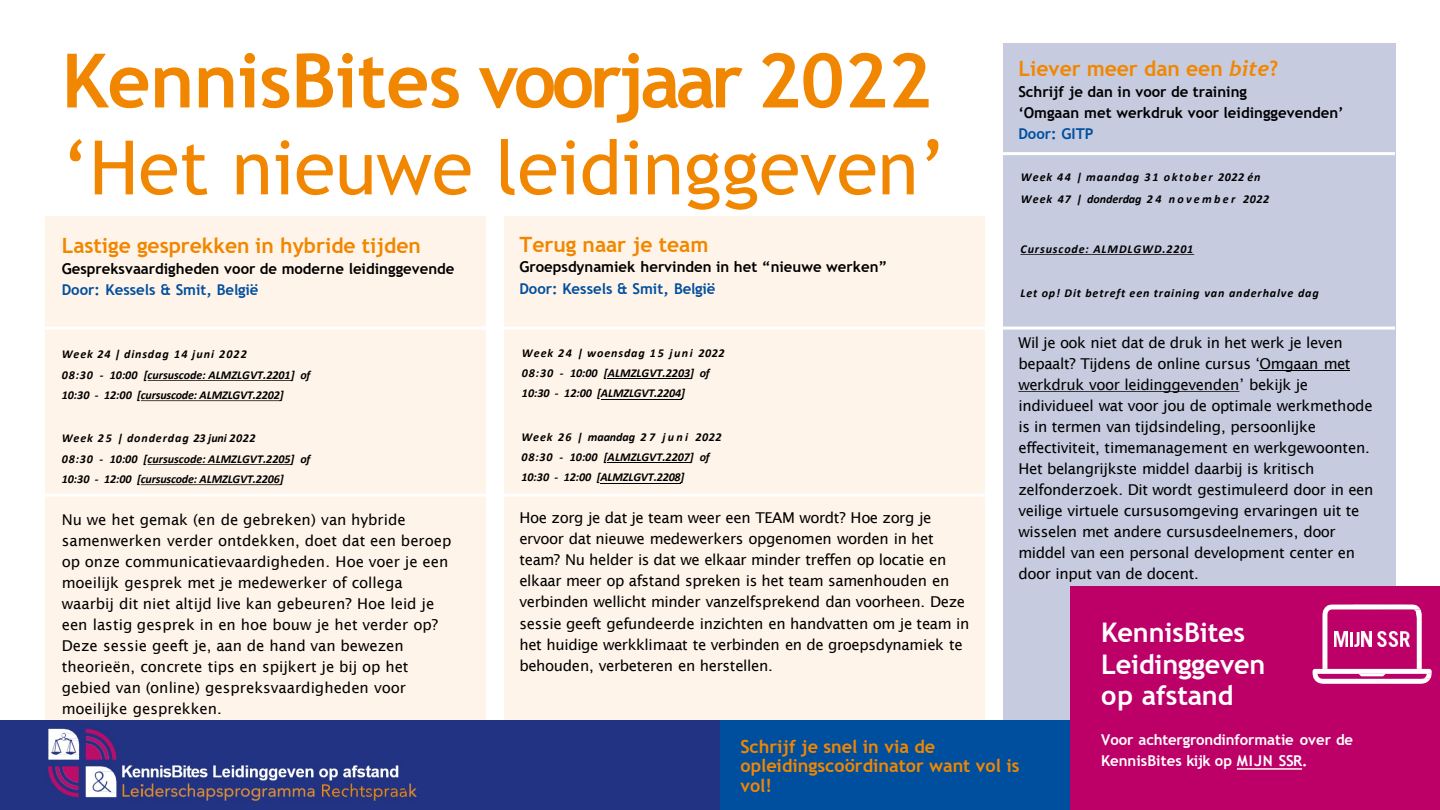
<style>
.page{position:relative;width:1440px;height:810px;background:#fff}
.page>*{position:absolute;margin:0;border:0;box-sizing:border-box;transform-origin:0 0}
.t1{font:700 75px "Trebuchet MS";letter-spacing:-.01em;color:#f18700}
.t2{font:75px "Trebuchet MS";color:#f18700}
.t3{font:700 27px/31.5px "Trebuchet MS";letter-spacing:-.005em;color:#fff}
.t4{font:700 21px "Trebuchet MS";color:#f18700}
.t5{font:700 18px/19.5px "Trebuchet MS";color:#f18700}
.t6{font:15px/21px "Lucida Sans";letter-spacing:-.02em;color:#000}
.t7{font:15px/21px "Lucida Sans";color:#000}
.t8{font:700 15px "Trebuchet MS";color:#000}
.t9{font:700 15px "Trebuchet MS";color:#004f9e}
.t10{font:700 15px/21px "Trebuchet MS";letter-spacing:-.005em;color:#fff}
.t11{font:italic 700 12px "Calibri";letter-spacing:.005em;color:#000}
.t12{font:italic 700 12px "Calibri";letter-spacing:.07em;color:#000}
.t13{font:italic 700 12px "Calibri";letter-spacing:.075em;color:#000}
.t14{font:italic 700 12px "Calibri";letter-spacing:-.015em;color:#000}
.t15{font:italic 700 12px "Calibri";letter-spacing:.045em;color:#000}
.t16{font:italic 700 12px "Calibri";letter-spacing:.08em;color:#000}
.s1{font-family:"Trebuchet";font-style:italic}
</style>
<div class="page">
<div style="left:45px;top:216px;width:441px;height:506px;background:#fff4e9"></div>
<div style="left:504px;top:216px;width:481px;height:505px;background:#fff4e9"></div>
<div style="left:643px;top:720px;width:427px;height:90px;background:#004f9e"></div>
<div style="left:0;top:720px;width:720px;height:90px;background:#223383"></div>
<hr style="left:608px;top:378px;width:82px;height:1px;background:#000">
<hr style="left:601px;top:399px;width:80px;height:1px;background:#000">
<hr style="left:608px;top:462px;width:82px;height:1px;background:#000">
<hr style="left:600px;top:483px;width:81px;height:1px;background:#000">
<div style="left:1003px;top:44px;width:393px;height:676px;background:#c6cbdf"></div>
<hr style="left:49px;top:152px;width:1346px;height:3px;background:#fff">
<hr style="left:44px;top:327px;width:1351px;height:3px;background:#fff">
<div style="left:1070px;top:587px;width:370px;height:223px;background:#bd0068"></div>
<svg style="left:1237px;top:768px;width:65px;height:2px"></svg>
<svg style="left:1313px;top:604px;width:119px;height:80px"></svg>
<img style="left:1362px;top:632px;width:9px;height:15px">
<img style="left:1377px;top:632px;width:32px;height:15px">
<svg style="left:148px;top:380px;width:143px;height:1px"></svg>
<svg style="left:141px;top:400px;width:139px;height:1px"></svg>
<svg style="left:148px;top:464px;width:143px;height:1px"></svg>
<svg style="left:141px;top:484px;width:139px;height:1px"></svg>
<svg style="left:1020px;top:254px;width:174px;height:1px"></svg>
<hr style="left:1260px;top:370px;width:90px;height:1px;background:#000">
<svg style="left:1018px;top:391px;width:221px;height:1px"></svg>
<hr style="left:31px;top:494px;width:954px;height:3px;background:#fff">
<img style="left:47px;top:728px;width:370px;height:74px">
<p class="t1" style="left:62px;top:34px;width:871px">KennisBites voorjaar 2022</p>
<p class="t2" style="left:62px;top:120px;width:886px">‘Het nieuwe leidinggeven’</p>
<p class="t4" style="left:1018px;top:56px;width:261px">Liever meer dan een <span class="s1">bite</span>?</p>
<p class="t8" style="left:1018px;top:82px;width:230px">Schrijf je dan in voor de training</p>
<p class="t8" style="left:1018px;top:103px;width:327px">‘Omgaan met werkdruk voor leidinggevenden’</p>
<p class="t9" style="left:1018px;top:124px;width:77px">Door: GITP</p>
<p class="t13" style="left:1021px;top:169px;width:241px">Week 44 | maandag 31 oktober 2022 én</p>
<p class="t13" style="left:1021px;top:190px;width:250px">Week 47 | donderdag 24 november 2022</p>
<p class="t12" style="left:1020px;top:240px;width:174px">Cursuscode: ALMDLGWD.2201</p>
<p class="t12" style="left:1020px;top:284px;width:300px">Let op! Dit betreft een training van anderhalve dag</p>
<p class="t6" style="left:1018px;top:332px;width:357px">Wil je ook niet dat de druk in het werk je leven bepaalt? Tijdens de online cursus ‘Omgaan met werkdruk voor leidinggevenden’ bekijk je individueel wat voor jou de optimale werkmethode is in termen van tijdsindeling, persoonlijke effectiviteit, timemanagement en werkgewoonten.<br>Het belangrijkste middel daarbij is kritisch zelfonderzoek. Dit wordt gestimuleerd door in een veilige virtuele cursusomgeving ervaringen uit te wisselen met andere cursusdeelnemers, door middel van een personal development center en door input van de docent.</p>
<p class="t4" style="left:519px;top:231px;width:191px">Terug naar je team</p>
<p class="t8" style="left:519px;top:258px;width:369px">Groepsdynamiek hervinden in het “nieuwe werken”</p>
<p class="t9" style="left:519px;top:279px;width:198px">Door: Kessels &amp; Smit, België</p>
<p class="t4" style="left:62px;top:233px;width:361px">Lastige gesprekken in hybride tijden</p>
<p class="t8" style="left:62px;top:259px;width:394px">Gespreksvaardigheden voor de moderne leidinggevende</p>
<p class="t9" style="left:62px;top:280px;width:198px">Door: Kessels &amp; Smit, België</p>
<p class="t13" style="left:522px;top:344px;width:204px">Week 24 | woensdag 15 juni 2022</p>
<p class="t11" style="left:522px;top:365px;width:189px">08:30 - 10:00 [ALMZLGVT.2203] of</p>
<p class="t11" style="left:522px;top:385px;width:165px">10:30 - 12:00 [ALMZLGVT.2204]</p>
<p class="t15" style="left:521px;top:428px;width:202px">Week 26 | maandag 27 juni 2022</p>
<p class="t11" style="left:521px;top:449px;width:190px">08:30 - 10:00 [ALMZLGVT.2207] of</p>
<p class="t11" style="left:521px;top:469px;width:165px">10:30 - 12:00 [ALMZLGVT.2208]</p>
<p class="t6" style="left:519px;top:507px;width:452px">Hoe zorg je dat je team weer een TEAM wordt? Hoe zorg je ervoor dat nieuwe medewerkers opgenomen worden in het team? Nu helder is dat we elkaar minder treffen op locatie en elkaar meer op afstand spreken is het team samenhouden en verbinden wellicht minder vanzelfsprekend dan voorheen. Deze sessie geeft gefundeerde inzichten en handvatten om je team in het huidige werkklimaat te verbinden en de groepsdynamiek te behouden, verbeteren en herstellen.</p>
<p class="t16" style="left:62px;top:346px;width:187px">Week 24 | dinsdag 14 juni 2022</p>
<p class="t11" style="left:62px;top:366px;width:250px">08:30 - 10:00 [cursuscode: ALMZLGVT.2201] of</p>
<p class="t14" style="left:62px;top:386px;width:223px">10:30 - 12:00 [cursuscode: ALMZLGVT.2202]</p>
<p class="t12" style="left:62px;top:430px;width:195px">Week 25 | donderdag 23 juni 2022</p>
<p class="t11" style="left:62px;top:450px;width:250px">08:30 - 10:00 [cursuscode: ALMZLGVT.2205] of</p>
<p class="t14" style="left:62px;top:470px;width:223px">10:30 - 12:00 [cursuscode: ALMZLGVT.2206]</p>
<p class="t7" style="left:62px;top:509px;width:391px">Nu we het gemak (en de gebreken) van hybride samenwerken verder ontdekken, doet dat een beroep op onze communicatievaardigheden. Hoe voer je een moeilijk gesprek met je medewerker of collega waarbij dit niet altijd live kan gebeuren? Hoe leid je een lastig gesprek in en hoe bouw je het verder op?<br>Deze sessie geeft je, aan de hand van bewezen theorieën, concrete tips en spijkert je bij op het gebied van (online) gespreksvaardigheden voor moeilijke gesprekken.</p>
<p class="t3" style="left:1101px;top:617px;width:166px">KennisBites<br>Leidinggeven op afstand</p>
<p class="t10" style="left:1101px;top:729px;width:253px">Voor achtergrondinformatie over de<br>KennisBites kijk op MIJN SSR.</p>
<p class="t5" style="left:740px;top:737px;width:281px">Schrijf je snel in via de opleidingscoördinator want vol is vol!</p>
</div>
